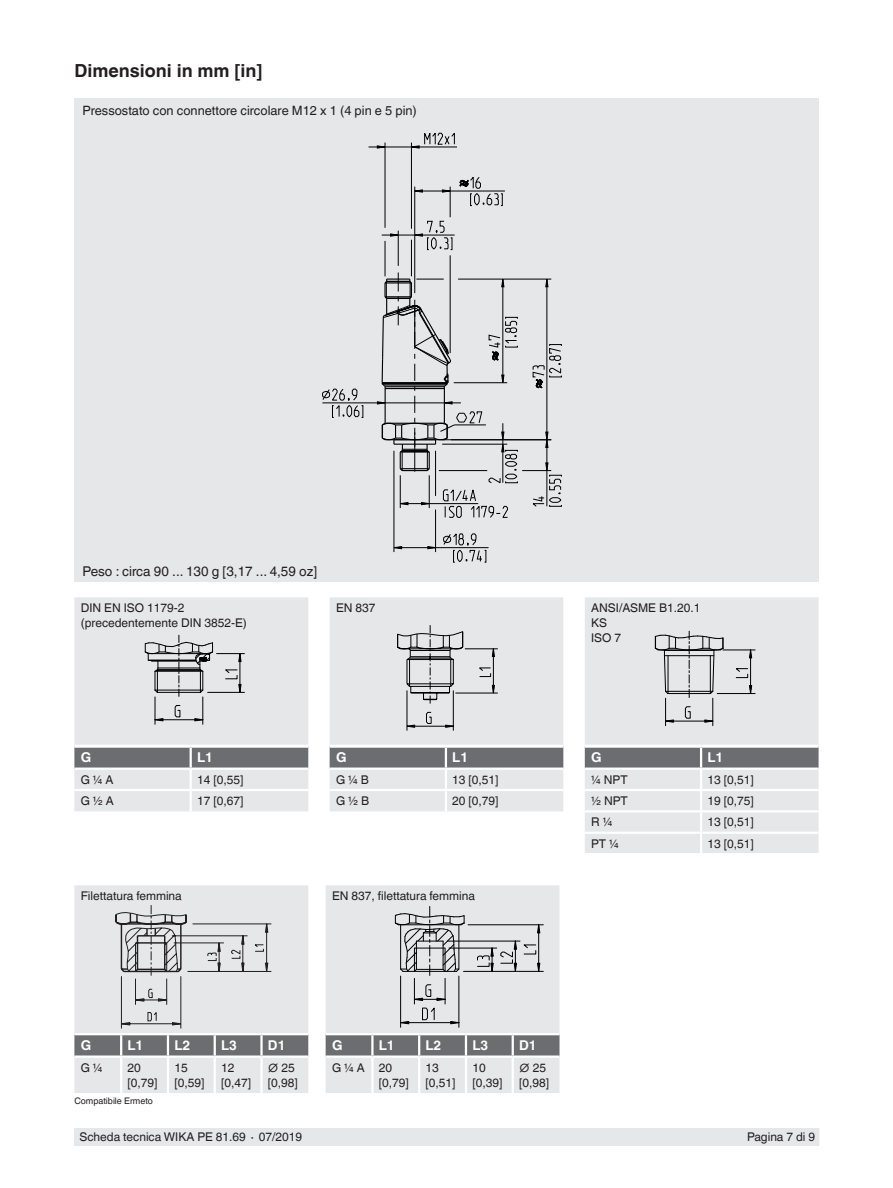
<style>
.page{position:relative;width:893px;height:1188px;background:#fff}
.page>*{position:absolute;margin:0;border:0;box-sizing:border-box;transform-origin:0 0}
.t1{font:700 18px "Helvetica World";color:#231f20}
.t2{font:13.5px "Helvetica World";color:#231f20}
.t3{font:700 13.5px "Helvetica World";color:#fff}
.t4{font:12.9px "Helvetica World";color:#231f20}
.t5{font:12px/15px "Helvetica World";color:#231f20}
.t6{font:9px "Helvetica World";color:#231f20}
</style>
<div class="page">
<div style="left:75px;top:1128px;width:744px;height:17px;background:#e6e7e9"></div>
<div style="left:74px;top:98px;width:745px;height:484px;background:#e6e7e9"></div>
<div style="left:330px;top:597px;width:233px;height:214px;background:#e6e7e9"></div>
<svg style="left:330px;top:748px;width:233px;height:41px;background:#aeaeb1"></svg>
<hr style="left:330px;top:789px;width:116px;height:2px;background:#fff">
<hr style="left:446px;top:789px;width:117px;height:2px;background:#fff">
<hr style="left:445px;top:791px;width:2px;height:20px;background:#fff">
<hr style="left:330px;top:745px;width:116px;height:3px;background:#fff">
<hr style="left:446px;top:745px;width:117px;height:3px;background:#fff">
<svg style="left:392px;top:625px;width:108px;height:110px;background:#d1d1d3"></svg>
<div style="left:74px;top:597px;width:234px;height:214px;background:#e6e7e9"></div>
<svg style="left:74px;top:748px;width:234px;height:41px;background:#aeafb1"></svg>
<hr style="left:74px;top:789px;width:117px;height:2px;background:#fff">
<hr style="left:191px;top:789px;width:117px;height:2px;background:#fff">
<hr style="left:190px;top:791px;width:2px;height:20px;background:#fff">
<hr style="left:74px;top:745px;width:117px;height:3px;background:#fff">
<hr style="left:191px;top:745px;width:117px;height:3px;background:#fff">
<svg style="left:144px;top:635px;width:100px;height:89px;background:#c8c9cb"></svg>
<div style="left:585px;top:597px;width:234px;height:148px;background:#e6e7e9"></div>
<svg style="left:585px;top:748px;width:234px;height:105px;background:#d1d2d4"></svg>
<svg style="left:735px;top:668px;width:13px;height:10px"></svg>
<svg style="left:749px;top:685px;width:3px;height:8px"></svg>
<svg style="left:749px;top:651px;width:3px;height:7px"></svg>
<hr style="left:717px;top:693px;width:38px;height:1px;background:#000">
<hr style="left:750px;top:650px;width:1px;height:44px;background:#000">
<hr style="left:723px;top:650px;width:32px;height:1px;background:#000">
<svg style="left:654px;top:631px;width:70px;height:95px;background:#cacbcd"></svg>
<div style="left:326px;top:885px;width:233px;height:208px;background:#e6e7e9"></div>
<svg style="left:326px;top:1035px;width:233px;height:21px;background:#727375"></svg>
<hr style="left:326px;top:1033px;width:46px;height:2px;background:#fff">
<hr style="left:372px;top:1033px;width:47px;height:2px;background:#fff">
<hr style="left:371px;top:1035px;width:3px;height:21px;background:#fff">
<hr style="left:419px;top:1033px;width:47px;height:2px;background:#fff">
<hr style="left:418px;top:1035px;width:2px;height:21px;background:#fff">
<hr style="left:466px;top:1033px;width:47px;height:2px;background:#fff">
<hr style="left:465px;top:1035px;width:2px;height:21px;background:#fff">
<hr style="left:513px;top:1033px;width:46px;height:2px;background:#fff">
<hr style="left:512px;top:1035px;width:2px;height:21px;background:#fff">
<hr style="left:326px;top:1056px;width:46px;height:2px;background:#fff">
<hr style="left:372px;top:1056px;width:47px;height:2px;background:#fff">
<hr style="left:371px;top:1058px;width:3px;height:35px;background:#fff">
<hr style="left:419px;top:1056px;width:47px;height:2px;background:#fff">
<hr style="left:418px;top:1058px;width:2px;height:35px;background:#fff">
<hr style="left:466px;top:1056px;width:47px;height:2px;background:#fff">
<hr style="left:465px;top:1058px;width:2px;height:35px;background:#fff">
<hr style="left:513px;top:1056px;width:46px;height:2px;background:#fff">
<hr style="left:512px;top:1058px;width:2px;height:35px;background:#fff">
<svg style="left:500px;top:942px;width:17px;height:29px"></svg>
<svg style="left:523px;top:945px;width:13px;height:9px"></svg>
<svg style="left:537px;top:963px;width:3px;height:8px"></svg>
<svg style="left:537px;top:924px;width:3px;height:9px"></svg>
<hr style="left:463px;top:971px;width:80px;height:1px;background:#000">
<hr style="left:400px;top:976px;width:1px;height:51px;background:#000">
<hr style="left:449px;top:948px;width:48px;height:1px;background:#000">
<hr style="left:538px;top:925px;width:1px;height:46px;background:#000">
<hr style="left:515px;top:941px;width:1px;height:30px;background:#000">
<svg style="left:477px;top:948px;width:17px;height:24px"></svg>
<hr style="left:459px;top:976px;width:1px;height:51px;background:#000">
<hr style="left:468px;top:925px;width:75px;height:1px;background:#000">
<hr style="left:447px;top:941px;width:73px;height:1px;background:#000">
<svg style="left:394px;top:906px;width:71px;height:118px;background:#c1c2c4"></svg>
<div style="left:74px;top:885px;width:234px;height:208px;background:#e6e7e9"></div>
<hr style="left:74px;top:1056px;width:47px;height:2px;background:#fff">
<hr style="left:121px;top:1056px;width:47px;height:2px;background:#fff">
<hr style="left:120px;top:1058px;width:2px;height:35px;background:#fff">
<hr style="left:168px;top:1056px;width:47px;height:2px;background:#fff">
<hr style="left:167px;top:1058px;width:2px;height:35px;background:#fff">
<hr style="left:215px;top:1056px;width:46px;height:2px;background:#fff">
<hr style="left:214px;top:1058px;width:2px;height:35px;background:#fff">
<hr style="left:261px;top:1056px;width:47px;height:2px;background:#fff">
<hr style="left:260px;top:1058px;width:3px;height:35px;background:#fff">
<svg style="left:74px;top:905px;width:234px;height:152px;background:#cccdcf"></svg>
<svg style="left:322px;top:388px;width:41px;height:30px"></svg>
<svg style="left:415px;top:220px;width:37px;height:30px"></svg>
<svg style="left:390px;top:233px;width:8px;height:4px"></svg>
<svg style="left:377px;top:145px;width:8px;height:4px"></svg>
<svg style="left:411px;top:132px;width:44px;height:17px"></svg>
<svg style="left:415px;top:189px;width:8px;height:4px"></svg>
<svg style="left:442px;top:189px;width:8px;height:4px"></svg>
<hr style="left:322px;top:403px;width:139px;height:1px;background:#000">
<hr style="left:385px;top:241px;width:1px;height:35px;background:#000">
<hr style="left:385px;top:143px;width:1px;height:85px;background:#000">
<hr style="left:398px;top:231px;width:1px;height:35px;background:#000">
<hr style="left:411px;top:240px;width:1px;height:36px;background:#000">
<hr style="left:411px;top:143px;width:1px;height:86px;background:#000">
<hr style="left:414px;top:187px;width:1px;height:106px;background:#000">
<hr style="left:450px;top:255px;width:1px;height:98px;background:#000">
<hr style="left:450px;top:187px;width:1px;height:30px;background:#000">
<hr style="left:382px;top:235px;width:73px;height:1px;background:#000">
<hr style="left:415px;top:191px;width:90px;height:1px;background:#000">
<hr style="left:368px;top:147px;width:89px;height:1px;background:#000">
<svg style="left:459px;top:177px;width:44px;height:29px"></svg>
<svg style="left:442px;top:533px;width:44px;height:30px"></svg>
<svg style="left:393px;top:546px;width:9px;height:4px"></svg>
<svg style="left:427px;top:546px;width:8px;height:4px"></svg>
<hr style="left:394px;top:547px;width:95px;height:1px;background:#000">
<hr style="left:394px;top:451px;width:1px;height:101px;background:#000">
<svg style="left:377px;top:272px;width:185px;height:247px"></svg>
<hr style="left:442px;top:444px;width:65px;height:1px;background:#000">
<hr style="left:429px;top:475px;width:1px;height:33px;background:#000">
<hr style="left:394px;top:440px;width:42px;height:1px;background:#000">
<hr style="left:442px;top:440px;width:109px;height:1px;background:#000">
<hr style="left:435px;top:451px;width:1px;height:45px;background:#000">
<hr style="left:435px;top:510px;width:1px;height:42px;background:#000">
<hr style="left:503px;top:423px;width:1px;height:60px;background:#000">
<hr style="left:547px;top:440px;width:1px;height:66px;background:#000">
<hr style="left:414px;top:437px;width:1px;height:35px;background:#000">
<h1 class="t1" style="left:74px;top:60px;width:189px">Dimensioni in mm [in]</h1>
<p class="t4" style="left:82px;top:103px;width:336px">Pressostato con connettore circolare M12 x 1 (4 pin e 5 pin)</p>
<p class="t2" style="left:82px;top:564px;width:236px">Peso : circa 90 ... 130 g [3,17 ... 4,59 oz]</p>
<p class="t5" style="left:81px;top:601px;width:168px">DIN EN ISO 1179-2 (precedentemente DIN 3852-E)</p>
<p class="t5" style="left:336px;top:601px;width:41px">EN 837</p>
<p class="t5" style="left:591px;top:601px;width:111px">ANSI/ASME B1.20.1<br>KS<br>ISO 7</p>
<p class="t3" style="left:81px;top:750px;width:12px">G</p>
<p class="t3" style="left:197px;top:750px;width:17px">L1</p>
<p class="t5" style="left:81px;top:772px;width:34px">G ¼ A</p>
<p class="t5" style="left:197px;top:772px;width:48px">14 [0,55]</p>
<p class="t5" style="left:81px;top:793px;width:35px">G ½ A</p>
<p class="t5" style="left:197px;top:793px;width:48px">17 [0,67]</p>
<p class="t3" style="left:336px;top:750px;width:12px">G</p>
<p class="t3" style="left:452px;top:750px;width:17px">L1</p>
<p class="t5" style="left:336px;top:772px;width:34px">G ¼ B</p>
<p class="t5" style="left:452px;top:772px;width:48px">13 [0,51]</p>
<p class="t5" style="left:336px;top:793px;width:35px">G ½ B</p>
<p class="t5" style="left:452px;top:793px;width:48px">20 [0,79]</p>
<p class="t3" style="left:591px;top:750px;width:12px">G</p>
<p class="t3" style="left:707px;top:750px;width:17px">L1</p>
<p class="t5" style="left:591px;top:772px;width:38px">¼ NPT</p>
<p class="t5" style="left:707px;top:772px;width:48px">13 [0,51]</p>
<p class="t5" style="left:591px;top:793px;width:38px">½ NPT</p>
<p class="t5" style="left:707px;top:793px;width:48px">19 [0,75]</p>
<p class="t5" style="left:591px;top:815px;width:23px">R ¼</p>
<p class="t5" style="left:707px;top:815px;width:48px">13 [0,51]</p>
<p class="t5" style="left:591px;top:836px;width:29px">PT ¼</p>
<p class="t5" style="left:707px;top:836px;width:48px">13 [0,51]</p>
<p class="t5" style="left:81px;top:889px;width:103px">Filettatura femmina</p>
<p class="t5" style="left:332px;top:889px;width:144px">EN 837, filettatura femmina</p>
<p class="t3" style="left:81px;top:1038px;width:12px">G</p>
<p class="t3" style="left:128px;top:1038px;width:17px">L1</p>
<p class="t3" style="left:174px;top:1038px;width:17px">L2</p>
<p class="t3" style="left:221px;top:1038px;width:17px">L3</p>
<p class="t3" style="left:268px;top:1038px;width:19px">D1</p>
<p class="t5" style="left:81px;top:1060px;width:23px">G ¼</p>
<p class="t5" style="left:128px;top:1060px;width:32px">20 [0,79]</p>
<p class="t5" style="left:174px;top:1060px;width:32px">15 [0,59]</p>
<p class="t5" style="left:221px;top:1060px;width:32px">12 [0,47]</p>
<p class="t5" style="left:268px;top:1060px;width:32px">∅ 25 [0,98]</p>
<p class="t6" style="left:74px;top:1095px;width:80px">Compatibile Ermeto</p>
<p class="t3" style="left:332px;top:1038px;width:12px">G</p>
<p class="t3" style="left:379px;top:1038px;width:17px">L1</p>
<p class="t3" style="left:426px;top:1038px;width:17px">L2</p>
<p class="t3" style="left:472px;top:1038px;width:17px">L3</p>
<p class="t3" style="left:519px;top:1038px;width:19px">D1</p>
<p class="t5" style="left:379px;top:1060px;width:32px;text-indent:-47px">G ¼ A 20 [0,79]</p>
<p class="t5" style="left:426px;top:1060px;width:32px">13 [0,51]</p>
<p class="t5" style="left:472px;top:1060px;width:32px">10 [0,39]</p>
<p class="t5" style="left:519px;top:1060px;width:32px">∅ 25 [0,98]</p>
<p class="t5" style="left:80px;top:1130px;width:224px">Scheda tecnica WIKA PE 81.69 ∙ 07/2019</p>
<p class="t5" style="left:747px;top:1130px;width:70px">Pagina 7 di 9</p>
</div>
